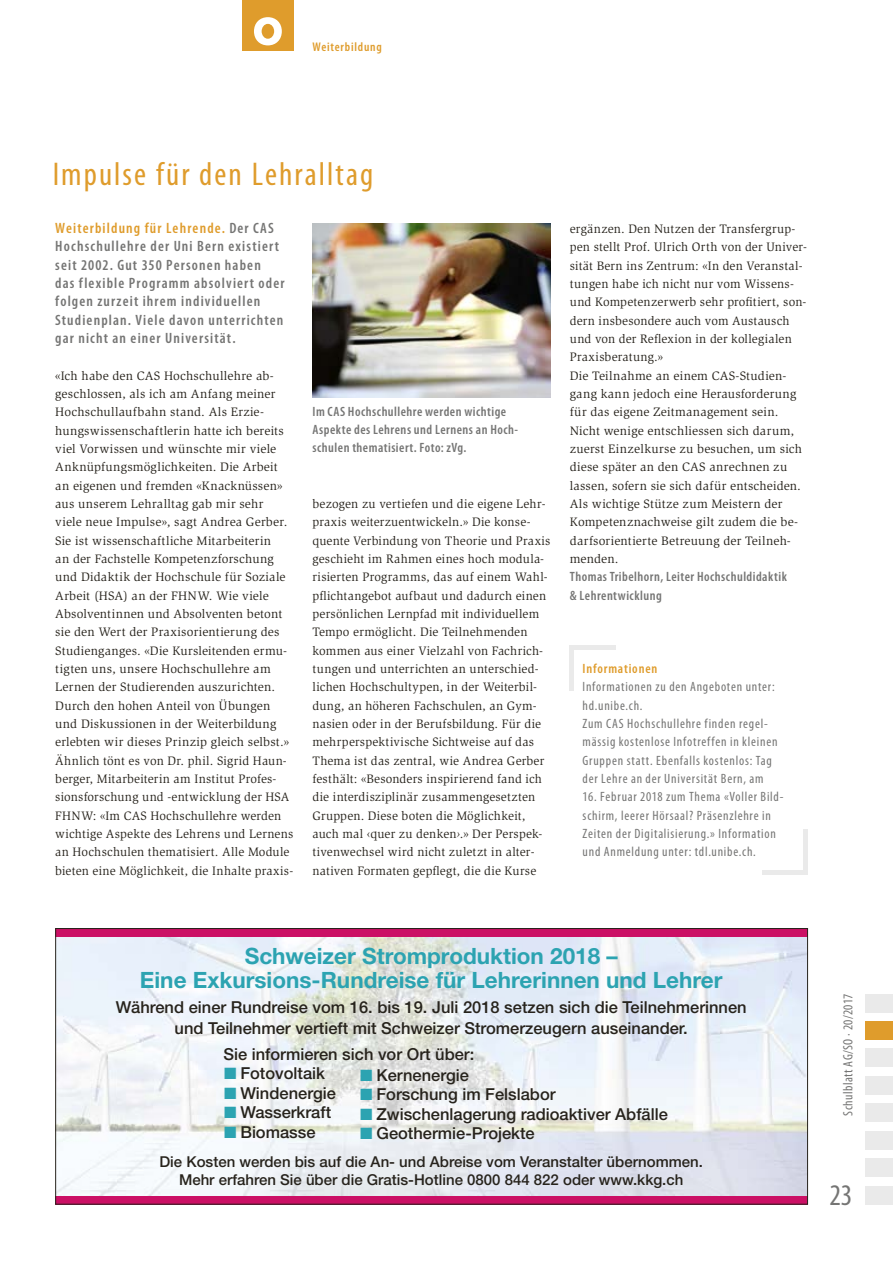
<style>
.page{position:relative;width:893px;height:1263px;background:#fff}
.page>*{position:absolute;margin:0;border:0;box-sizing:border-box;transform-origin:0 0}
.t1{font:800 54px "Futura Std";color:#fff}
.t2{font:condensed 33px "Myriad Pro";letter-spacing:.065em;color:#df9c2c}
.t3{font:condensed 30px "Myriad Pro";color:#757574}
.t4{font:700 22.5px/24px "Helvetica Neue LT";color:#2ca3b1;text-align:center}
.t5{font:500 16.5px/19.5px "Helvetica Neue LT";color:#27231c}
.t6{font:600 condensed 15px/18.3px "Myriad Pro";letter-spacing:.075em;color:#757574}
.t7{font:500 15px/18px "Helvetica Neue LT";color:#27231c;text-align:center}
.t8{font:condensed 13.5px/18.3px "Myriad Pro";letter-spacing:.055em;color:#757574}
.t9{font:600 condensed 13.5px/18px "Myriad Pro";letter-spacing:.035em;color:#757574}
.t10{font:condensed 13.5px "Myriad Pro";letter-spacing:.03em;color:#757574}
.t11{font:600 condensed 13.5px "Myriad Pro";letter-spacing:.06em;color:#df9c2c}
.t12{font:12.6px/18.3px "Slimbach Std";letter-spacing:.015em;color:#27231c}
.t13{font:600 condensed 12.6px "Myriad Pro";letter-spacing:.065em;color:#df9c2c}
.s1{color:#df9c2c}
.s2{font-style:italic}
.s3{font-family:"European Pi Three";font-weight:400;color:#2ca3b1}
</style>
<div class="page">
<div style="left:242px;top:0;width:51px;height:51px;background:#df9c2c"></div>
<div style="left:865px;top:994px;width:28px;height:18px;background:#eaeaea"></div>
<div style="left:865px;top:1048px;width:28px;height:19px;background:#eaeaea"></div>
<div style="left:865px;top:1076px;width:28px;height:18px;background:#eaeaea"></div>
<div style="left:865px;top:1103px;width:28px;height:19px;background:#eaeaea"></div>
<div style="left:865px;top:1131px;width:28px;height:18px;background:#eaeaea"></div>
<div style="left:865px;top:1186px;width:28px;height:18px;background:#eaeaea"></div>
<div style="left:865px;top:1158px;width:28px;height:19px;background:#eaeaea"></div>
<div style="left:865px;top:1021px;width:28px;height:18px;background:#df9c2c"></div>
<img style="left:313px;top:224px;width:238px;height:174px">
<hr style="left:570px;top:645px;width:4px;height:46px;background:#eaeaea">
<hr style="left:570px;top:645px;width:46px;height:4px;background:#eaeaea">
<hr style="left:804px;top:829px;width:4px;height:45px;background:#eaeaea">
<hr style="left:762px;top:870px;width:46px;height:4px;background:#eaeaea">
<img style="left:57px;top:936px;width:749px;height:260px">
<div style="left:55px;top:928px;width:752px;height:8px;background:#cb1065"></div>
<div style="left:55px;top:1196px;width:752px;height:8px;background:#cb1065"></div>
<h1 class="t1" style="left:253px;top:-10px;width:31px">o</h1>
<p class="t13" style="left:313px;top:39px;width:71px">Weiterbildung</p>
<h2 class="t2" style="left:53px;top:154px;width:322px">Impulse für den Lehralltag</h2>
<p class="t6" style="left:55px;top:219px;width:231px"><span class="s1">Weiterbildung für Lehrende.</span> Der CAS Hochschullehre der Uni Bern existiert seit 2002. Gut 350 Personen haben<br>das flexible Programm absolviert oder folgen zurzeit ihrem individuellen Studienplan. Viele davon unterrichten gar nicht an einer Universität.</p>
<p class="t12" style="left:55px;top:366px;width:240px">«Ich habe den CAS Hochschullehre ab&shy;geschlossen, als ich am Anfang meiner Hochschullaufbahn stand. Als Erzie&shy;hungswissenschaftlerin hatte ich bereits viel Vorwissen und wünschte mir viele Anknüpfungsmöglichkeiten. Die Arbeit an eigenen und fremden «Knacknüssen» aus unserem Lehralltag gab mir sehr<br>viele neue Impulse», sagt Andrea Gerber.<br>Sie ist wissenschaftliche Mitarbeiterin<br>an der Fachstelle Kompetenzforschung und Didaktik der Hochschule für Soziale Arbeit (HSA) an der FHNW. Wie viele Absolventinnen und Absolventen betont sie den Wert der Praxisorientierung des Studienganges. «Die Kursleitenden ermu&shy;tigten uns, unsere Hochschullehre am Lernen der Studierenden auszurichten.<br>Durch den hohen Anteil von Übungen und Diskussionen in der Weiterbildung erlebten wir dieses Prinzip gleich selbst.» Ähnlich tönt es von Dr. phil. Sigrid Haun&shy;berger, Mitarbeiterin am Institut Profes&shy;sionsforschung und -entwicklung der HSA FHNW: «Im CAS Hochschullehre werden wichtige Aspekte des Lehrens und Lernens an Hochschulen thematisiert. Alle Module bieten eine Möglichkeit, die Inhalte praxis-</p>
<p class="t9" style="left:313px;top:403px;width:207px">Im CAS Hochschullehre werden wichtige<br>Aspekte des Lehrens und Lernens an Hoch&shy;schulen thematisiert. Foto: zVg.</p>
<p class="t12" style="left:313px;top:495px;width:239px">bezogen zu vertiefen und die eigene Lehr&shy;praxis weiterzuentwickeln.» Die konse&shy;quente Verbindung von Theorie und Praxis geschieht im Rahmen eines hoch modula&shy;risierten Programms, das auf einem Wahl&shy;pflichtangebot aufbaut und dadurch einen persönlichen Lernpfad mit individuellem Tempo ermöglicht. Die Teilnehmenden kommen aus einer Vielzahl von Fachrich&shy;tungen und unterrichten an unterschied&shy;lichen Hochschultypen, in der Weiterbil&shy;dung, an höheren Fachschulen, an Gym&shy;nasien oder in der Berufsbildung. Für die mehrperspektivische Sichtweise auf das Thema ist das zentral, wie Andrea Gerber festhält: «Besonders inspirierend fand ich die interdisziplinär zusammengesetzten Gruppen. Diese boten die Möglichkeit, auch mal ‹quer zu denken<span class="s2">›</span>.» Der Perspek&shy;tivenwechsel wird nicht zuletzt in alter&shy;nativen Formaten gepflegt, die die Kurse</p>
<p class="t12" style="left:570px;top:220px;width:239px">ergänzen. Den Nutzen der Transfergrup&shy;pen stellt Prof. Ulrich Orth von der Univer&shy;sität Bern ins Zentrum: «In den Veranstal&shy;tungen habe ich nicht nur vom Wissens&shy;und Kompetenzerwerb sehr profitiert, son&shy;dern insbesondere auch vom Austausch und von der Reflexion in der kollegialen Praxisberatung.»<br>Die Teilnahme an einem CAS-Studien&shy;gang kann jedoch eine Herausforderung für das eigene Zeitmanagement sein.<br>Nicht wenige entschliessen sich darum, zuerst Einzelkurse zu besuchen, um sich diese später an den CAS anrechnen zu lassen, sofern sie sich dafür entscheiden.<br>Als wichtige Stütze zum Meistern der Kompetenznachweise gilt zudem die be&shy;darfsorientierte Betreuung der Teilneh&shy;menden.</p>
<p class="t9" style="left:570px;top:567px;width:219px">Thomas Tribelhorn, Leiter Hochschuldidaktik &amp; Lehrentwicklung</p>
<p class="t11" style="left:583px;top:660px;width:76px">Informationen</p>
<p class="t8" style="left:583px;top:677px;width:196px">Informationen zu den Angeboten unter: hd.unibe.ch.<br>Zum CAS Hochschullehre finden regel&shy;mässig kostenlose Infotreffen in kleinen Gruppen statt. Ebenfalls kostenlos: Tag der Lehre an der Universität Bern, am</p>
<p class="t8" style="left:583px;top:787px;width:202px">16. Februar 2018 zum Thema «Voller Bild&shy;schirm, leerer Hörsaal? Präsenzlehre in Zeiten der Digitalisierung.» Information und Anmeldung unter: tdl.unibe.ch.</p>
<h3 class="t4" style="left:140px;top:943px;width:584px">Schweizer Stromproduktion 2018 –<br>Eine Exkursions-Rundreise für Lehrerinnen und Lehrer</h3>
<h3 class="t5" style="left:116px;top:996px;width:632px;line-height:21px;text-align:center">Während einer Rundreise vom 16. bis 19. Juli 2018 setzen sich die Teilnehmerinnen und Teilnehmer vertieft mit Schweizer Stromerzeugern auseinander.</h3>
<h3 class="t5" style="left:223px;top:1044px;width:252px">Sie informieren sich vor Ort über:<br><span class="s3">L</span> Fotovoltaik<br><span class="s3">L</span> Windenergie<br><span class="s3">L</span> Wasserkraft<br><span class="s3">L</span> Biomasse</h3>
<h3 class="t5" style="left:359px;top:1065px;width:310px"><span class="s3">L</span> Kernenergie<br><span class="s3">L</span> Forschung im Felslabor<br><span class="s3">L</span> Zwischenlagerung radioaktiver Abfälle<br><span class="s3">L</span> Geothermie-Projekte</h3>
<p class="t7" style="left:159px;top:1152px;width:545px">Die Kosten werden bis auf die An- und Abreise vom Veranstalter übernommen.<br>Mehr erfahren Sie über die Gratis-Hotline 0800 844 822 oder www.kkg.ch</p>
<p class="t10" style="left:840px;top:1116px;width:123px;rotate:-90deg">Schulblatt AG/SO · 20/2017</p>
<h3 class="t3" style="left:829px;top:1176px;width:24px">23</h3>
</div>
